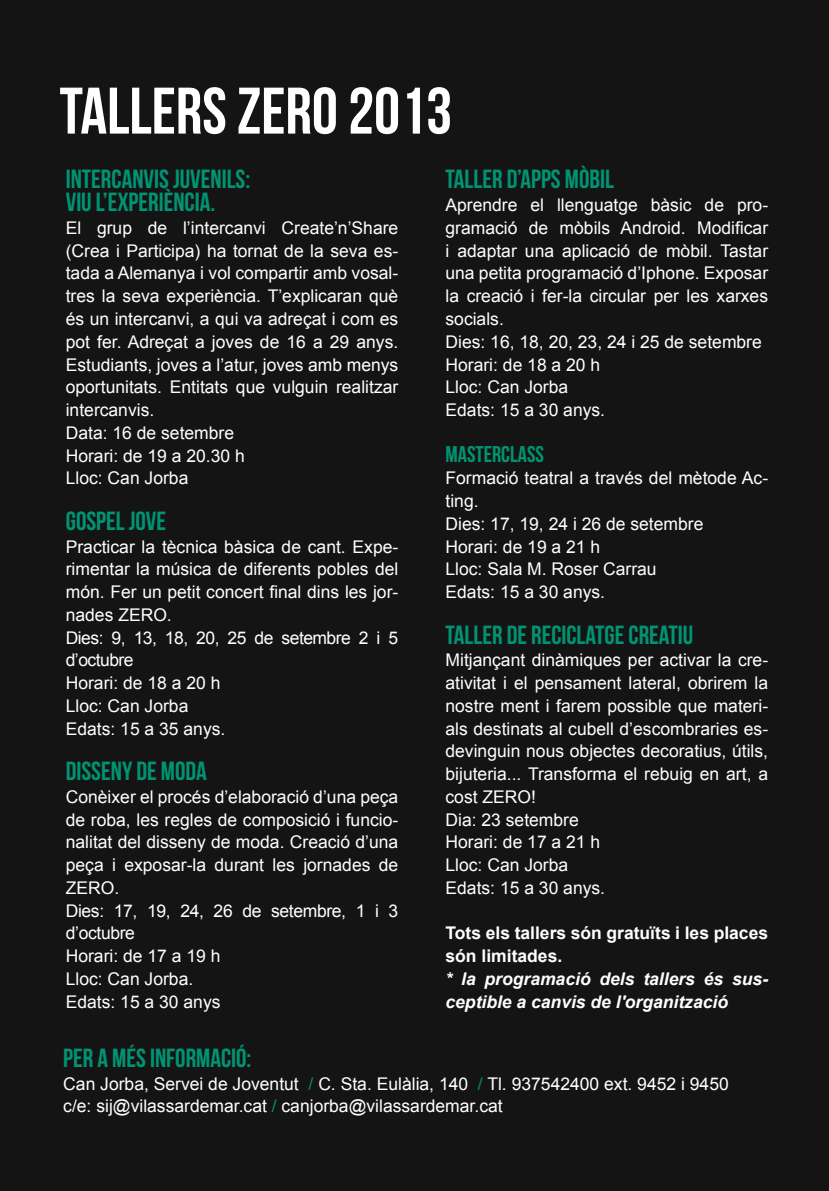
<style>
.page{position:relative;width:829px;height:1191px;background:#fff}
.page>*{position:absolute;margin:0;border:0;box-sizing:border-box;transform-origin:0 0}
.t1{font:65.62px "Bebas Neue";color:#fff}
.t2{font:26.25px/22.8px "Bebas Neue";color:#009473}
.t3{font:22.75px "Bebas Neue";color:#009473}
.t4{font:17.5px/22.8px "Arial";color:#fff}
.t5{font:italic 700 17.5px/22.8px "Arial";color:#fff}
.t6{font:700 17.5px/22.8px "Arial";color:#fff}
.s1{color:#009473}
</style>
<div class="page">
<div style="left:0;top:0;width:828px;height:1191px;background:#151415"></div>
<h1 class="t1" style="left:60px;top:75px;width:394px">TALLERS ZERO 2013</h1>
<h2 class="t2" style="left:66px;top:168px;width:186px">INTERCANVIS JUVENILS:<br>VIU L’EXPERIÈNCIA.</h2>
<p class="t4" style="left:66px;top:217px;width:334px">El grup de l’intercanvi Create’n’Share (Crea i Participa) ha tornat de la seva es&shy;tada a Alemanya i vol compartir amb vosal&shy;tres la seva experiència. T’explicaran què és un intercanvi, a qui va adreçat i com es pot fer. Adreçat a joves de 16 a 29 anys.<br>Estudiants, joves a l’atur, joves amb menys oportunitats. Entitats que vulguin realitzar intercanvis.<br>Data: 16 de setembre<br>Horari: de 19 a 20.30 h<br>Lloc: Can Jorba</p>
<h2 class="t2" style="left:66px;top:509px;width:102px">GOSPEL JOVE</h2>
<p class="t4" style="left:66px;top:535px;width:334px">Practicar la tècnica bàsica de cant. Expe&shy;rimentar la música de diferents pobles del món. Fer un petit concert final dins les jor&shy;nades ZERO.<br>Dies: 9, 13, 18, 20, 25 de setembre 2 i 5 d’octubre<br>Horari: de 18 a 20 h<br>Lloc: Can Jorba<br>Edats: 15 a 35 anys.</p>
<h2 class="t2" style="left:66px;top:759px;width:143px">DISSENY DE MODA</h2>
<p class="t4" style="left:66px;top:785px;width:334px">Conèixer el procés d’elaboració d’una peça de roba, les regles de composició i funcio&shy;nalitat del disseny de moda. Creació d’una peça i exposar-la durant les jornades de<br>ZERO.<br>Dies: 17, 19, 24, 26 de setembre, 1 i 3 d’octubre<br>Horari: de 17 a 19 h<br>Lloc: Can Jorba.<br>Edats: 15 a 30 anys</p>
<h2 class="t2" style="left:445px;top:168px;width:170px">TALLER D’APPS MÒBIL</h2>
<p class="t4" style="left:445px;top:194px;width:324px">Aprendre el llenguatge bàsic de pro&shy;gramació de mòbils Android. Modificar i adaptar una aplicació de mòbil. Tastar una petita programació d’Iphone. Exposar la creació i fer-la circular per les xarxes socials.<br>Dies: 16, 18, 20, 23, 24 i 25 de setembre<br>Horari: de 18 a 20 h<br>Lloc: Can Jorba<br>Edats: 15 a 30 anys.</p>
<h3 class="t3" style="left:445px;top:441px;width:100px">MASTERCLASS</h3>
<p class="t4" style="left:445px;top:467px;width:324px">Formació teatral a través del mètode Ac&shy;ting.<br>Dies: 17, 19, 24 i 26 de setembre<br>Horari: de 19 a 21 h<br>Lloc: Sala M. Roser Carrau<br>Edats: 15 a 30 anys.</p>
<h2 class="t2" style="left:445px;top:623px;width:249px">TALLER DE RECICLATGE CREATIU</h2>
<p class="t4" style="left:445px;top:649px;width:324px">Mitjançant dinàmiques per activar la cre&shy;ativitat i el pensament lateral, obrirem la nostre ment i farem possible que materi&shy;als destinats al cubell d’escombraries es&shy;devinguin nous objectes decoratius, útils, bijuteria... Transforma el rebuig en art, a cost ZERO!<br>Dia: 23 setembre<br>Horari: de 17 a 21 h<br>Lloc: Can Jorba<br>Edats: 15 a 30 anys.</p>
<p class="t6" style="left:445px;top:922px;width:324px">Tots els tallers són gratuïts i les places són limitades.</p>
<p class="t5" style="left:445px;top:968px;width:324px">* la programació dels tallers és sus&shy;ceptible a canvis de l'organització</p>
<h2 class="t2" style="left:63px;top:1046px;width:190px">PER A MÉS INFORMACIÓ:</h2>
<p class="t4" style="left:63px;top:1072px;width:667px">Can Jorba, Servei de Joventut <span class="s1">/</span> C. Sta. Eulàlia, 140 <span class="s1">/</span> Tl. 937542400 ext. 9452 i 9450 c/e: sij@vilassardemar.cat <span class="s1">/</span> canjorba@vilassardemar.cat</p>
</div>
